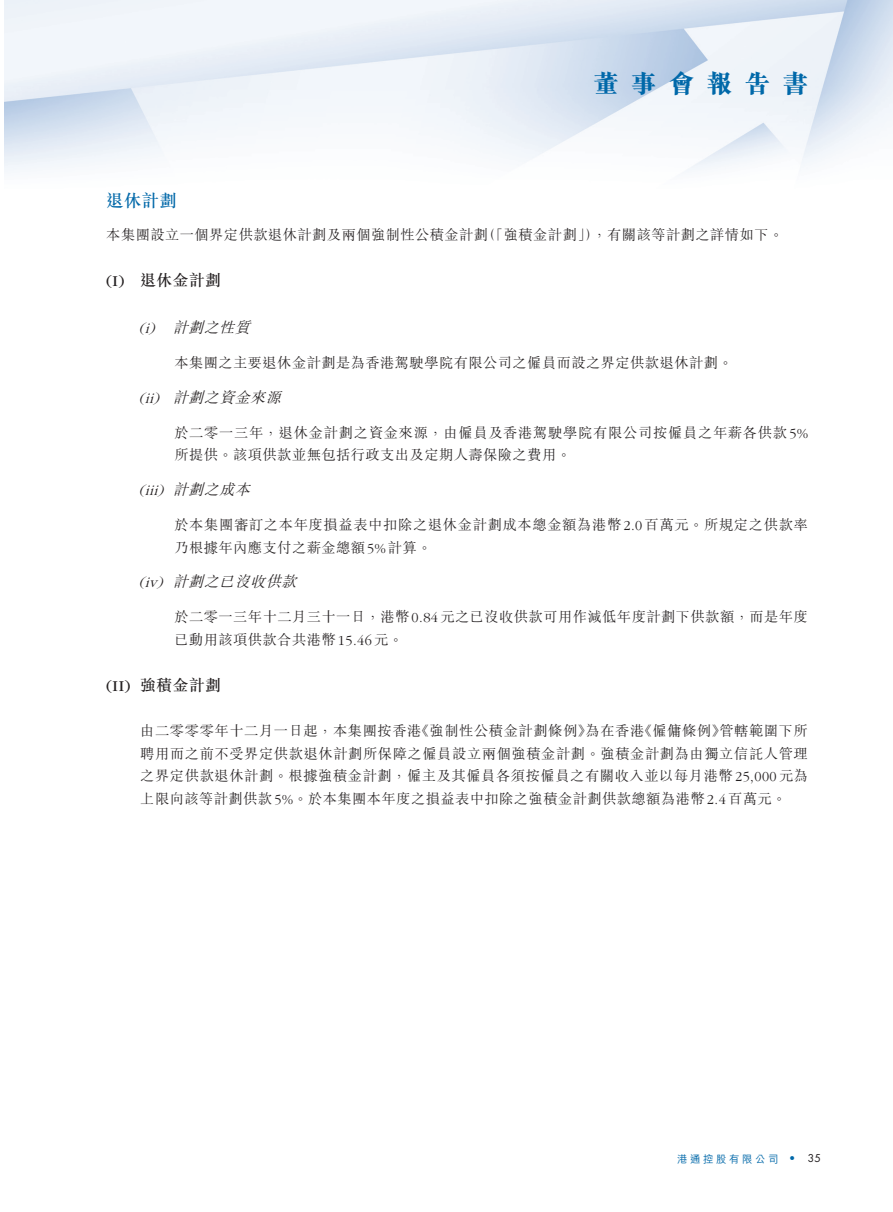
<style>
.page{position:relative;width:893px;height:1212px;background:#fff}
.page>*{position:absolute;margin:0;border:0;box-sizing:border-box;transform-origin:0 0}
.t1{font:800 25.5px "M Sung HK";letter-spacing:.485em;color:#0068a9}
._3__標題{font:500 17.25px "M Sung HK";color:#0068a9}
._4__副標題{font:500 15.75px "M Sung HK";letter-spacing:.03em;color:#231f20}
._5__副副標題{font:italic 300 15px "M Sung HK";color:#231f20}
._5__副副標題-2{font:italic 300 15px "ITC Garamond Std";color:#231f20}
._1__內文{font:300 14.25px/22.5px "M Sung HK";letter-spacing:.03em;color:#231f20}
._1__內文-2{font:300 14.25px/22.5px "M Sung HK";letter-spacing:.05em;color:#231f20}
.t2{font:500 10.5px "M Hei HK";letter-spacing:.25em;color:#0068a9}
.s1{font-family:"ITC Garamond Std";font-weight:400}
.s2{font-family:"ITC Garamond Std"}
.s3{font-family:"M Sung HK"}
.s4{font-family:"Futura Std";font-weight:400}
.s5{font-family:"Futura Std";font-weight:400;color:#231f20}
</style>
<div class="page">
<h1 class="t1" style="left:593px;top:71px;width:216px">董事會報告書</h1>
<p class="_3__標題" style="left:106px;top:188px;width:72px">退休計劃</p>
<p class="_1__內文" style="left:106px;top:222px;width:678px">本集團設立一個界定供款退休計劃及兩個強制性公積金計劃（「強積金計劃」），有關該等計劃之詳情如下。</p>
<p class="_4__副標題" style="left:106px;top:269px;width:116px"><span class="s1">(I)</span> 退休金計劃</p>
<p class="_5__副副標題" style="left:139px;top:317px;width:118px"><span class="s2">(i)</span> 計劃之性質</p>
<p class="_1__內文" style="left:174px;top:351px;width:560px">本集團之主要退休金計劃是為香港駕駛學院有限公司之僱員而設之界定供款退休計劃。</p>
<p class="_5__副副標題" style="left:139px;top:386px;width:149px"><span class="s2">(ii)</span> 計劃之資金來源</p>
<p class="_1__內文-2" style="left:174px;top:420px;width:635px">於二零一三年，退休金計劃之資金來源，由僱員及香港駕駛學院有限公司按僱員之年薪各供款<span class="s2">5%</span>所提供。該項供款並無包括行政支出及定期人壽保險之費用。</p>
<p class="_5__副副標題-2" style="left:139px;top:482px;width:118px">(iii) <span class="s3">計劃之成本</span></p>
<p class="_1__內文" style="left:174px;top:513px;width:635px">於本集團審訂之本年度損益表中扣除之退休金計劃成本總金額為港幣<span class="s2">2.0</span>百萬元。所規定之供款率乃根據年內應支付之薪金總額<span class="s2">5%</span>計算。</p>
<p class="_5__副副標題" style="left:139px;top:571px;width:164px"><span class="s2">(iv)</span> 計劃之已沒收供款</p>
<p class="_1__內文" style="left:174px;top:605px;width:635px">於二零一三年十二月三十一日，港幣<span class="s2">0.84</span>元之已沒收供款可用作減低年度計劃下供款額，而是年度已動用該項供款合共港幣<span class="s2">15.46</span>元。</p>
<p class="_4__副標題" style="left:106px;top:674px;width:116px"><span class="s1">(II)</span> 強積金計劃</p>
<p class="_1__內文" style="left:140px;top:719px;width:669px;text-align:justify">由二零零零年十二月一日起，本集團按香港《強制性公積金計劃條例》為在香港《僱傭條例》管轄範圍下所聘用而之前不受界定供款退休計劃所保障之僱員設立兩個強積金計劃。強積金計劃為由獨立信託人管理之界定供款退休計劃。根據強積金計劃，僱主及其僱員各須按僱員之有關收入並以每月港幣<span class="s2">25,000</span>元為上限向該等計劃供款<span class="s2">5%</span>。於本集團本年度之損益表中扣除之強積金計劃供款總額為港幣<span class="s2">2.4</span>百萬元。</p>
<p class="t2" style="left:677px;top:1151px;width:145px">港通控股有限公司 <span class="s4">•</span> <span class="s5">35</span></p>
</div>
